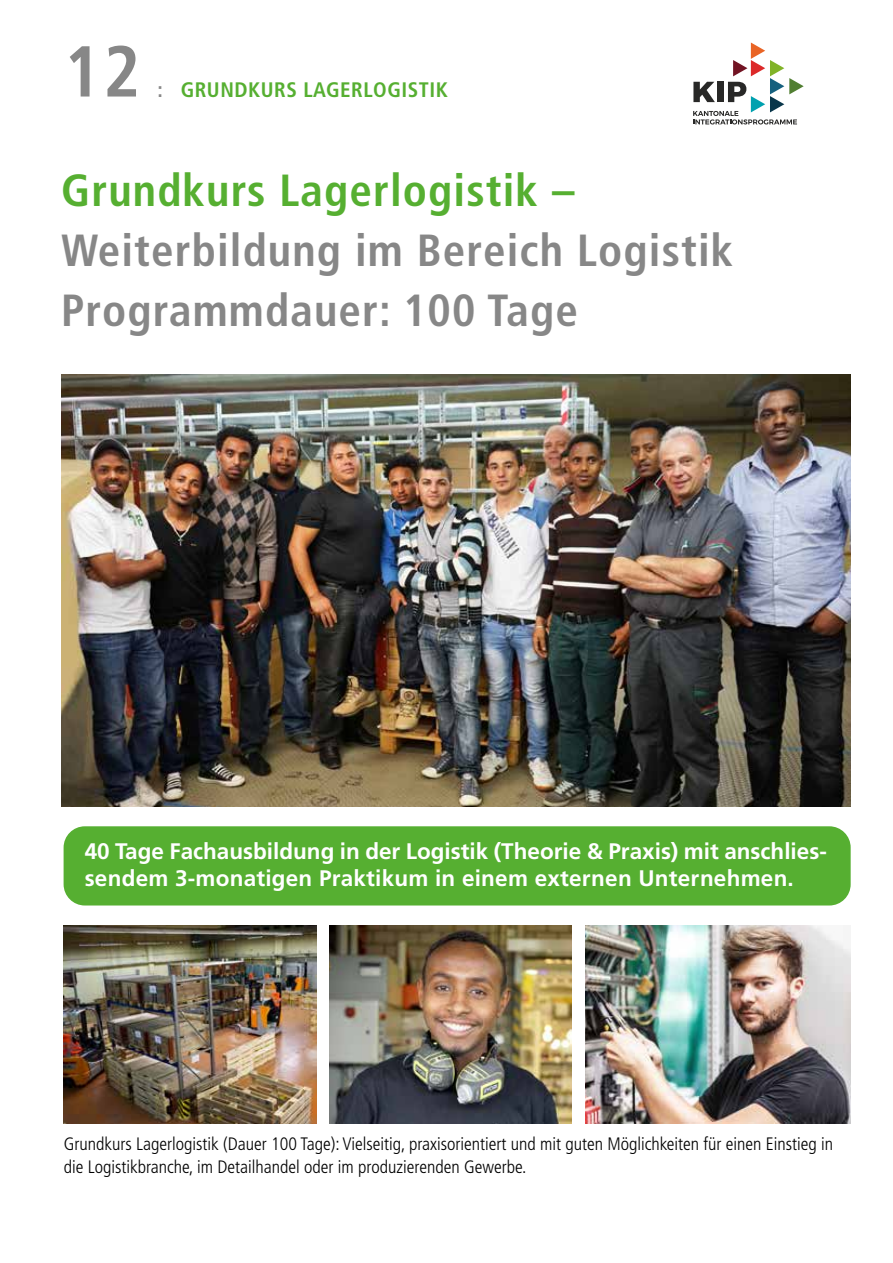
<style>
.page{position:relative;width:893px;height:1263px;background:#fff}
.page>*{position:absolute;margin:0;border:0;box-sizing:border-box;transform-origin:0 0}
.t1{font:700 condensed 72px "Frutiger";color:#878787}
.t2{font:700 condensed 45px/60px "Frutiger";letter-spacing:.025em;color:#878787}
.t3{font:700 condensed 45px "Frutiger";letter-spacing:.025em;color:#56af31}
.t4{font:700 22.5px/27px "Frutiger";color:#fff}
.t5{font:700 condensed 21px "Frutiger";letter-spacing:.025em;color:#56af31}
.t6{font:300 condensed 18px/22.5px "Frutiger";color:#000}
.s1{color:#878787}
</style>
<div class="page">
<div style="left:64px;top:826px;width:787px;height:79px;background:#56af31;border-radius:21px"></div>
<img style="left:61px;top:375px;width:789px;height:431px">
<img style="left:329px;top:925px;width:242px;height:198px">
<img style="left:64px;top:925px;width:252px;height:198px">
<svg style="left:693px;top:43px;width:111px;height:81px"></svg>
<img style="left:585px;top:925px;width:266px;height:198px">
<h1 class="t1" style="left:64px;top:29px;width:78px">12</h1>
<p class="t5" style="left:158px;top:77px;width:292px"><span class="s1">:</span> GRUNDKURS LAGERLOGISTIK</p>
<h2 class="t3" style="left:61px;top:164px;width:515px">Grundkurs Lagerlogistik –</h2>
<h2 class="t2" style="left:61px;top:221px;width:674px">Weiterbildung im Bereich Logistik<br>Programmdauer: 100 Tage</h2>
<p class="t4" style="left:85px;top:838px;width:744px">40 Tage Fachausbildung in der Logistik (Theorie &amp; Praxis) mit anschlies&shy;sendem 3-monatigen Praktikum in einem externen Unternehmen.</p>
<p class="t6" style="left:64px;top:1133px;width:771px">Grundkurs Lagerlogistik (Dauer 100 Tage): Vielseitig, praxisorientiert und mit guten Möglichkeiten für einen Einstieg in die Logistikbranche, im Detailhandel oder im produzierenden Gewerbe.</p>
</div>
